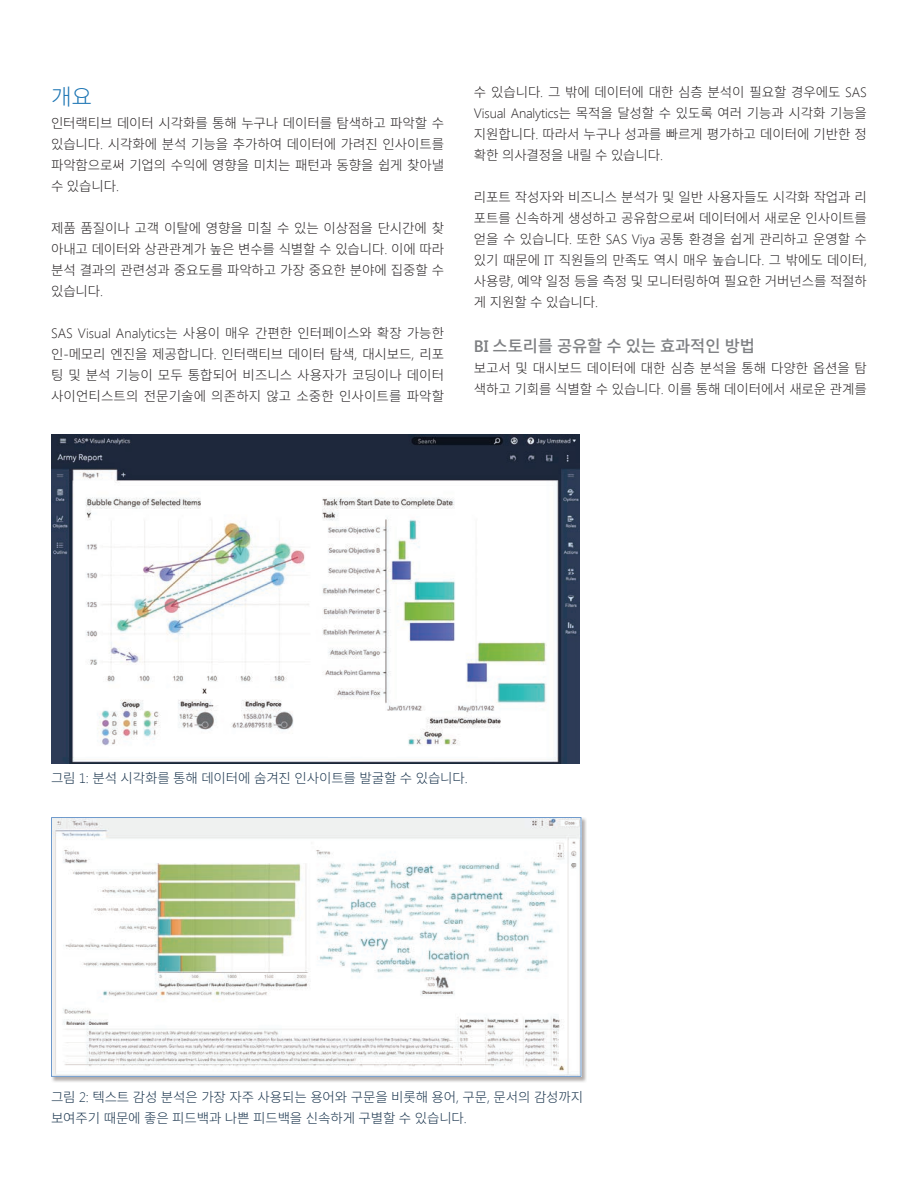
<style>
.page{position:relative;width:918px;height:1188px;background:#fff}
.page>*{position:absolute;margin:0;border:0;box-sizing:border-box;transform-origin:0 0}
.t1{font:300 22.5px "Noto Sans CJ Kkr";color:#1a74b3}
.t2{font:500 16.5px "Noto Sans CJ Kkr";letter-spacing:-.01em;color:#7e8083}
.t3{font:300 13.5px/21px "Noto Sans CJ Kkr";letter-spacing:-.01em;color:#231f20;text-align:justify}
.t4{font:300 13.5px/21px "Noto Sans CJ Kkr";letter-spacing:-.01em;color:#16314a}
.s1{font-family:"Segoe UI"}
.s2{font-family:"Segoe UI";font-weight:600}
</style>
<div class="page">
<img style="left:51px;top:435px;width:528px;height:329px">
<img style="left:52px;top:817px;width:534px;height:265px">
<svg style="left:51px;top:817px;width:530px;height:260px"></svg>
<h1 class="t1" style="left:51px;top:84px;width:43px">개요</h1>
<p class="t3" style="left:51px;top:113px;width:395px">인터랙티브 데이터 시각화를 통해 누구나 데이터를 탐색하고 파악할 수 있습니다<span class="s1">.</span> 시각화에 분석 기능을 추가하여 데이터에 가려진 인사이트를 파악함으로써 기업의 수익에 영향을 미치는 패턴과 동향을 쉽게 찾아낼 수 있습니다<span class="s1">.</span></p>
<p class="t3" style="left:51px;top:218px;width:395px">제품 품질이나 고객 이탈에 영향을 미칠 수 있는 이상점을 단시간에 찾 아내고 데이터와 상관관계가 높은 변수를 식별할 수 있습니다<span class="s1">.</span> 이에 따라 분석 결과의 관련성과 중요도를 파악하고 가장 중요한 분야에 집중할 수 있습니다<span class="s1">.</span></p>
<p class="t3" style="left:51px;top:323px;width:395px"><span class="s1">SAS Visual Analytics</span>는 사용이 매우 간편한 인터페이스와 확장 가능한 인<span class="s1">-</span>메모리 엔진을 제공합니다<span class="s1">.</span> 인터랙티브 데이터 탐색<span class="s1">,</span> 대시보드<span class="s1">,</span> 리포 팅 및 분석 기능이 모두 통합되어 비즈니스 사용자가 코딩이나 데이터 사이언티스트의 전문기술에 의존하지 않고 소중한 인사이트를 파악할</p>
<p class="t3" style="left:474px;top:82px;width:395px">수 있습니다<span class="s1">.</span> 그 밖에 데이터에 대한 심층 분석이 필요할 경우에도 <span class="s1">SAS Visual Analytics</span>는 목적을 달성할 수 있도록 여러 기능과 시각화 기능을 지원합니다<span class="s1">.</span> 따라서 누구나 성과를 빠르게 평가하고 데이터에 기반한 정 확한 의사결정을 내릴 수 있습니다<span class="s1">.</span></p>
<p class="t3" style="left:474px;top:187px;width:395px">리포트 작성자와 비즈니스 분석가 및 일반 사용자들도 시각화 작업과 리 포트를 신속하게 생성하고 공유함으로써 데이터에서 새로운 인사이트를 얻을 수 있습니다<span class="s1">.</span> 또한 <span class="s1">SAS Viya</span> 공통 환경을 쉽게 관리하고 운영할 수 있기 때문에 <span class="s1">IT</span> 직원들의 만족도 역시 매우 높습니다<span class="s1">.</span> 그 밖에도 데이터<span class="s1">, </span>사용량<span class="s1">,</span> 예약 일정 등을 측정 및 모니터링하여 필요한 거버넌스를 적절하 게 지원할 수 있습니다<span class="s1">.</span></p>
<p class="t2" style="left:474px;top:336px;width:283px"><span class="s2">BI</span> 스토리를 공유할 수 있는 효과적인 방법</p>
<p class="t3" style="left:474px;top:358px;width:395px">보고서 및 대시보드 데이터에 대한 심층 분석을 통해 다양한 옵션을 탐 색하고 기회를 식별할 수 있습니다<span class="s1">.</span> 이를 통해 데이터에서 새로운 관계를</p>
<p class="t4" style="left:51px;top:768px;width:418px">그림 <span class="s1">1:</span> 분석 시각화를 통해 데이터에 숨겨진 인사이트를 발굴할 수 있습니다<span class="s1">.</span></p>
<p class="t4" style="left:51px;top:1086px;width:534px">그림 <span class="s1">2:</span> 텍스트 감성 분석은 가장 자주 사용되는 용어와 구문을 비롯해 용어<span class="s1">,</span> 구문<span class="s1">,</span> 문서의 감성까지 보여주기 때문에 좋은 피드백과 나쁜 피드백을 신속하게 구별할 수 있습니다<span class="s1">.</span></p>
</div>
